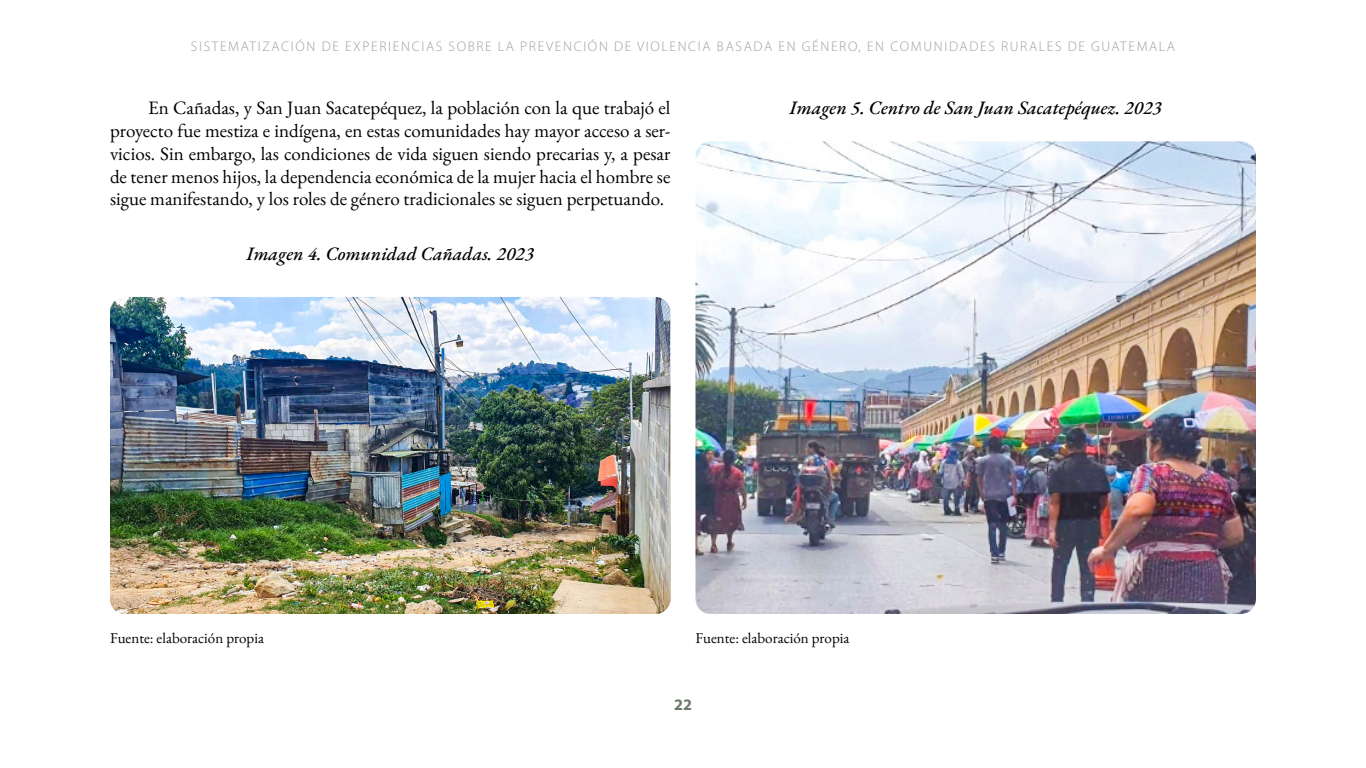
<style>
.page{position:relative;width:1366px;height:768px;background:#fff}
.page>*{position:absolute;margin:0;border:0;box-sizing:border-box;transform-origin:0 0}
.t1{font:19px/22.8px "EB Garamond";color:#000;text-align:justify}
.t2{font:italic 500 19px "EB Garamond";color:#000}
.t3{font:700 16px "Myriad Pro";color:#6a7a69}
.t4{font:15px "EB Garamond";color:#000}
.t5{font:300 14px "Myriad Pro";letter-spacing:.12em;color:#9e9e9d}
</style>
<div class="page">
<img style="left:110px;top:297px;width:560px;height:317px">
<img style="left:696px;top:141px;width:560px;height:473px">
<p class="t5" style="left:191px;top:37px;width:986px">SISTEMATIZACIÓN DE EXPERIENCIAS SOBRE LA PREVENCIÓN DE VIOLENCIA BASADA EN GÉNERO, EN COMUNIDADES RURALES DE GUATEMALA</p>
<p class="t1" style="left:110px;top:96px;width:562px;text-indent:38px">En Cañadas, y San Juan Sacatepéquez, la población con la que trabajó el proyecto fue mestiza e indígena, en estas comunidades hay mayor acceso a ser&shy;vicios. Sin embargo, las condiciones de vida siguen siendo precarias y, a pesar de tener menos hijos, la dependencia económica de la mujer hacia el hombre se sigue manifestando, y los roles de género tradicionales se siguen perpetuando.</p>
<p class="t2" style="left:246px;top:241px;width:289px">Imagen 4. Comunidad Cañadas. 2023</p>
<p class="t2" style="left:790px;top:95px;width:374px">Imagen 5. Centro de San Juan Sacatepéquez. 2023</p>
<p class="t4" style="left:110px;top:628px;width:156px">Fuente: elaboración propia</p>
<p class="t4" style="left:696px;top:628px;width:156px">Fuente: elaboración propia</p>
<p class="t3" style="left:674px;top:694px;width:19px">22</p>
</div>
